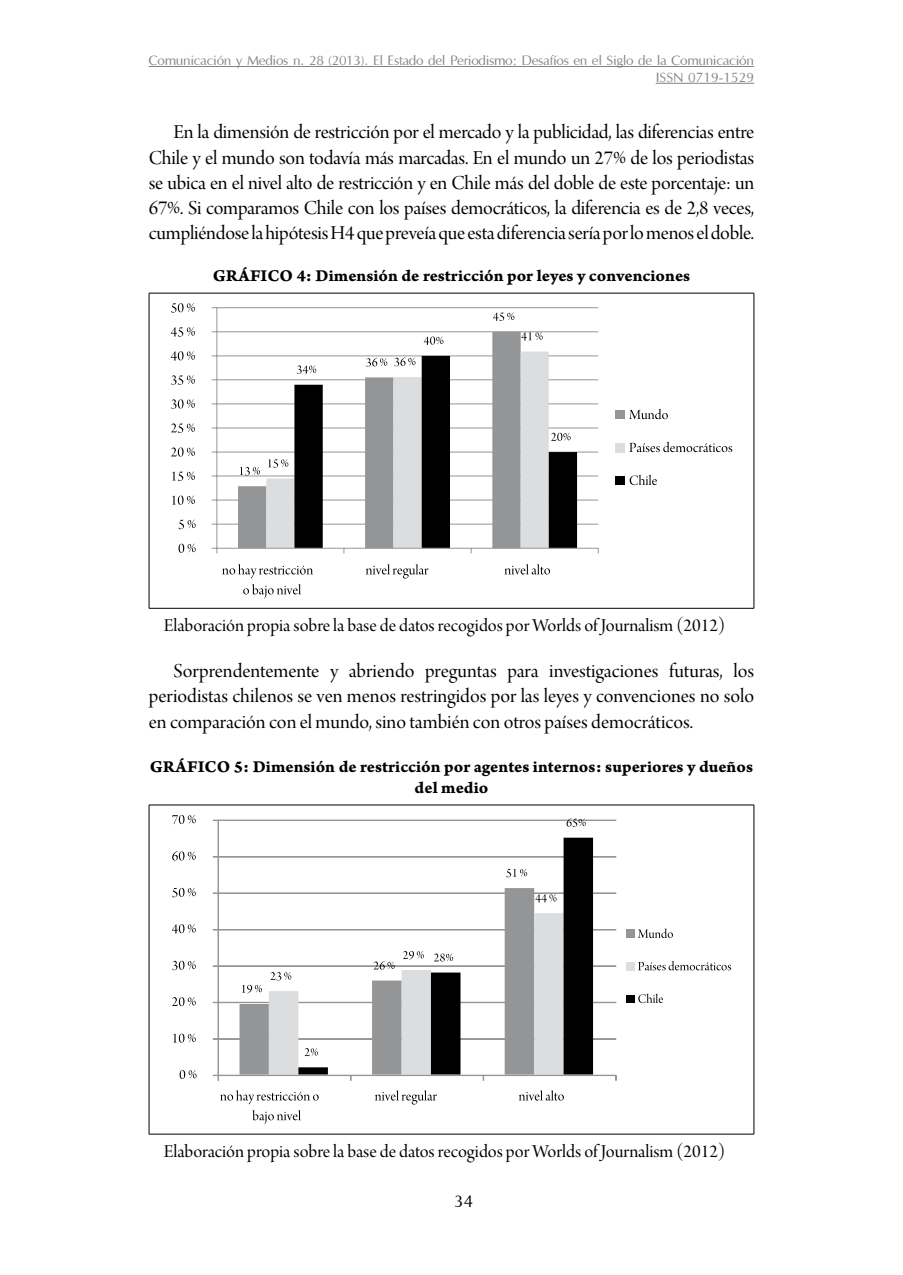
<style>
.page{position:relative;width:903px;height:1275px;background:#fff}
.page>*{position:absolute;margin:0;border:0;box-sizing:border-box;transform-origin:0 0}
.t1{font:21px/25.2px "Arno Pro Display";letter-spacing:-.01em;color:#000;text-align:justify}
.t2{font:19.25px "Arno Pro Display";color:#000}
.t3{font:17.5px/21px "Arno Pro Bold 08 pt";color:#000;text-align:center}
.t4{font:17.5px "Optane";color:#000}
.t5{font:14px/16.8px "Optane";letter-spacing:-.03em;color:#808285;text-align:right}
</style>
<div class="page">
<hr style="left:149px;top:66px;width:605px;height:1px;background:#808285">
<hr style="left:656px;top:83px;width:98px;height:1px;background:#808285">
<hr style="left:149px;top:293px;width:605px;height:1px;background:#000">
<hr style="left:149px;top:293px;width:1px;height:315px;background:#000">
<hr style="left:753px;top:293px;width:1px;height:315px;background:#000">
<hr style="left:149px;top:608px;width:605px;height:1px;background:#000">
<hr style="left:217px;top:307px;width:381px;height:1px;background:#949698">
<hr style="left:217px;top:331px;width:381px;height:1px;background:#949698">
<hr style="left:217px;top:356px;width:381px;height:1px;background:#949698">
<hr style="left:217px;top:379px;width:381px;height:1px;background:#949698">
<hr style="left:217px;top:404px;width:381px;height:1px;background:#949698">
<hr style="left:217px;top:428px;width:381px;height:1px;background:#949698">
<hr style="left:217px;top:452px;width:381px;height:1px;background:#949698">
<hr style="left:217px;top:476px;width:381px;height:1px;background:#949698">
<hr style="left:217px;top:500px;width:381px;height:1px;background:#949698">
<hr style="left:217px;top:524px;width:381px;height:1px;background:#949698">
<svg style="left:238px;top:332px;width:283px;height:216px"></svg>
<svg style="left:266px;top:352px;width:283px;height:196px"></svg>
<svg style="left:294px;top:356px;width:283px;height:192px"></svg>
<hr style="left:217px;top:308px;width:1px;height:240px;background:#949698">
<hr style="left:217px;top:548px;width:381px;height:1px;background:#949698">
<svg style="left:212px;top:548px;width:6px;height:5px"></svg>
<svg style="left:240px;top:467px;width:20px;height:8px"></svg>
<svg style="left:366px;top:358px;width:21px;height:9px"></svg>
<svg style="left:493px;top:312px;width:21px;height:9px"></svg>
<svg style="left:268px;top:459px;width:20px;height:9px"></svg>
<svg style="left:394px;top:357px;width:21px;height:9px"></svg>
<svg style="left:521px;top:332px;width:22px;height:9px"></svg>
<svg style="left:297px;top:365px;width:19px;height:9px"></svg>
<svg style="left:424px;top:336px;width:19px;height:9px"></svg>
<svg style="left:551px;top:433px;width:20px;height:8px"></svg>
<svg style="left:178px;top:544px;width:18px;height:9px"></svg>
<svg style="left:179px;top:520px;width:17px;height:9px"></svg>
<svg style="left:172px;top:496px;width:23px;height:9px"></svg>
<svg style="left:172px;top:471px;width:23px;height:10px"></svg>
<svg style="left:171px;top:447px;width:24px;height:10px"></svg>
<svg style="left:171px;top:423px;width:24px;height:10px"></svg>
<svg style="left:171px;top:399px;width:24px;height:10px"></svg>
<svg style="left:171px;top:375px;width:24px;height:10px"></svg>
<svg style="left:171px;top:351px;width:24px;height:10px"></svg>
<svg style="left:171px;top:327px;width:24px;height:10px"></svg>
<svg style="left:171px;top:303px;width:24px;height:10px"></svg>
<svg style="left:222px;top:564px;width:91px;height:14px"></svg>
<svg style="left:243px;top:584px;width:58px;height:14px"></svg>
<svg style="left:366px;top:564px;width:62px;height:14px"></svg>
<svg style="left:504px;top:564px;width:46px;height:10px"></svg>
<div style="left:616px;top:410px;width:9px;height:9px;background:#939597"></div>
<svg style="left:629px;top:409px;width:39px;height:10px"></svg>
<div style="left:616px;top:443px;width:9px;height:9px;background:#dcddde"></div>
<svg style="left:629px;top:442px;width:103px;height:10px"></svg>
<div style="left:616px;top:476px;width:9px;height:9px;background:#000"></div>
<svg style="left:630px;top:475px;width:27px;height:10px"></svg>
<hr style="left:149px;top:805px;width:605px;height:1px;background:#000">
<hr style="left:149px;top:805px;width:1px;height:329px;background:#000">
<hr style="left:753px;top:805px;width:1px;height:329px;background:#000">
<hr style="left:149px;top:1134px;width:605px;height:1px;background:#000">
<hr style="left:218px;top:820px;width:398px;height:1px;background:#949698">
<hr style="left:218px;top:856px;width:398px;height:1px;background:#949698">
<hr style="left:218px;top:893px;width:398px;height:1px;background:#949698">
<hr style="left:218px;top:929px;width:398px;height:1px;background:#949698">
<hr style="left:218px;top:966px;width:398px;height:1px;background:#949698">
<hr style="left:218px;top:1002px;width:398px;height:1px;background:#949698">
<hr style="left:218px;top:1039px;width:398px;height:1px;background:#949698">
<svg style="left:239px;top:892px;width:59px;height:183px"></svg>
<svg style="left:269px;top:913px;width:29px;height:162px;fill:#dcddde"></svg>
<svg style="left:298px;top:838px;width:295px;height:237px"></svg>
<div style="left:218px;top:820px;width:1px;height:255px;border:1px solid #949698"></div>
<div style="left:218px;top:1075px;width:398px;height:1px;border:1px solid #949698"></div>
<svg style="left:213px;top:1075px;width:6px;height:6px"></svg>
<svg style="left:242px;top:985px;width:20px;height:8px"></svg>
<svg style="left:374px;top:961px;width:21px;height:9px"></svg>
<svg style="left:506px;top:869px;width:21px;height:8px"></svg>
<svg style="left:270px;top:972px;width:21px;height:8px"></svg>
<svg style="left:403px;top:951px;width:21px;height:9px"></svg>
<svg style="left:535px;top:894px;width:21px;height:8px"></svg>
<svg style="left:305px;top:1048px;width:13px;height:8px"></svg>
<svg style="left:434px;top:953px;width:19px;height:8px"></svg>
<svg style="left:566px;top:818px;width:20px;height:9px"></svg>
<svg style="left:180px;top:1070px;width:17px;height:9px"></svg>
<svg style="left:173px;top:1034px;width:23px;height:9px"></svg>
<svg style="left:172px;top:997px;width:24px;height:9px"></svg>
<svg style="left:172px;top:961px;width:24px;height:9px"></svg>
<svg style="left:172px;top:924px;width:24px;height:10px"></svg>
<svg style="left:172px;top:888px;width:24px;height:9px"></svg>
<svg style="left:172px;top:851px;width:24px;height:9px"></svg>
<svg style="left:172px;top:815px;width:24px;height:9px"></svg>
<svg style="left:220px;top:1090px;width:99px;height:14px"></svg>
<svg style="left:252px;top:1110px;width:49px;height:14px"></svg>
<svg style="left:375px;top:1090px;width:62px;height:14px"></svg>
<svg style="left:519px;top:1090px;width:45px;height:10px"></svg>
<div style="left:626px;top:930px;width:8px;height:8px;background:#939597"></div>
<svg style="left:638px;top:928px;width:35px;height:10px"></svg>
<div style="left:626px;top:962px;width:8px;height:9px;background:#dcddde"></div>
<svg style="left:638px;top:961px;width:93px;height:9px"></svg>
<div style="left:626px;top:995px;width:8px;height:8px;background:#000"></div>
<svg style="left:638px;top:993px;width:25px;height:10px"></svg>
<p class="t5" style="left:149px;top:52px;width:607px">Comunicación y Medios n. 28 (2013). El Estado del Periodismo: Desafíos en el Siglo de la Comunicación<br>ISSN 0719-1529</p>
<p class="t1" style="left:149px;top:121px;width:607px;text-indent:25px">En la dimensión de restricción por el mercado y la publicidad, las diferencias entre Chile y el mundo son todavía más marcadas. En el mundo un 27% de los periodistas se ubica en el nivel alto de restricción y en Chile más del doble de este porcentaje: un 67%. Si comparamos Chile con los países democráticos, la diferencia es de 2,8 veces, cumpliéndose la hipótesis H4 que preveía que esta diferencia sería por lo menos el doble.</p>
<p class="t3" style="left:213px;top:266px;width:479px">GRÁFICO 4: Dimensión de restricción por leyes y convenciones</p>
<p class="t2" style="left:164px;top:615px;width:563px">Elaboración propia sobre la base de datos recogidos por Worlds of Journalism (2012)</p>
<p class="t1" style="left:149px;top:660px;width:607px;text-indent:25px">Sorprendentemente y abriendo preguntas para investigaciones futuras, los periodistas chilenos se ven menos restringidos por las leyes y convenciones no solo en comparación con el mundo, sino también con otros países democráticos.</p>
<p class="t3" style="left:150px;top:756px;width:605px">GRÁFICO 5: Dimensión de restricción por agentes internos: superiores y dueños del medio</p>
<p class="t2" style="left:164px;top:1141px;width:563px">Elaboración propia sobre la base de datos recogidos por Worlds of Journalism (2012)</p>
<p class="t4" style="left:454px;top:1190px;width:21px">34</p>
</div>
